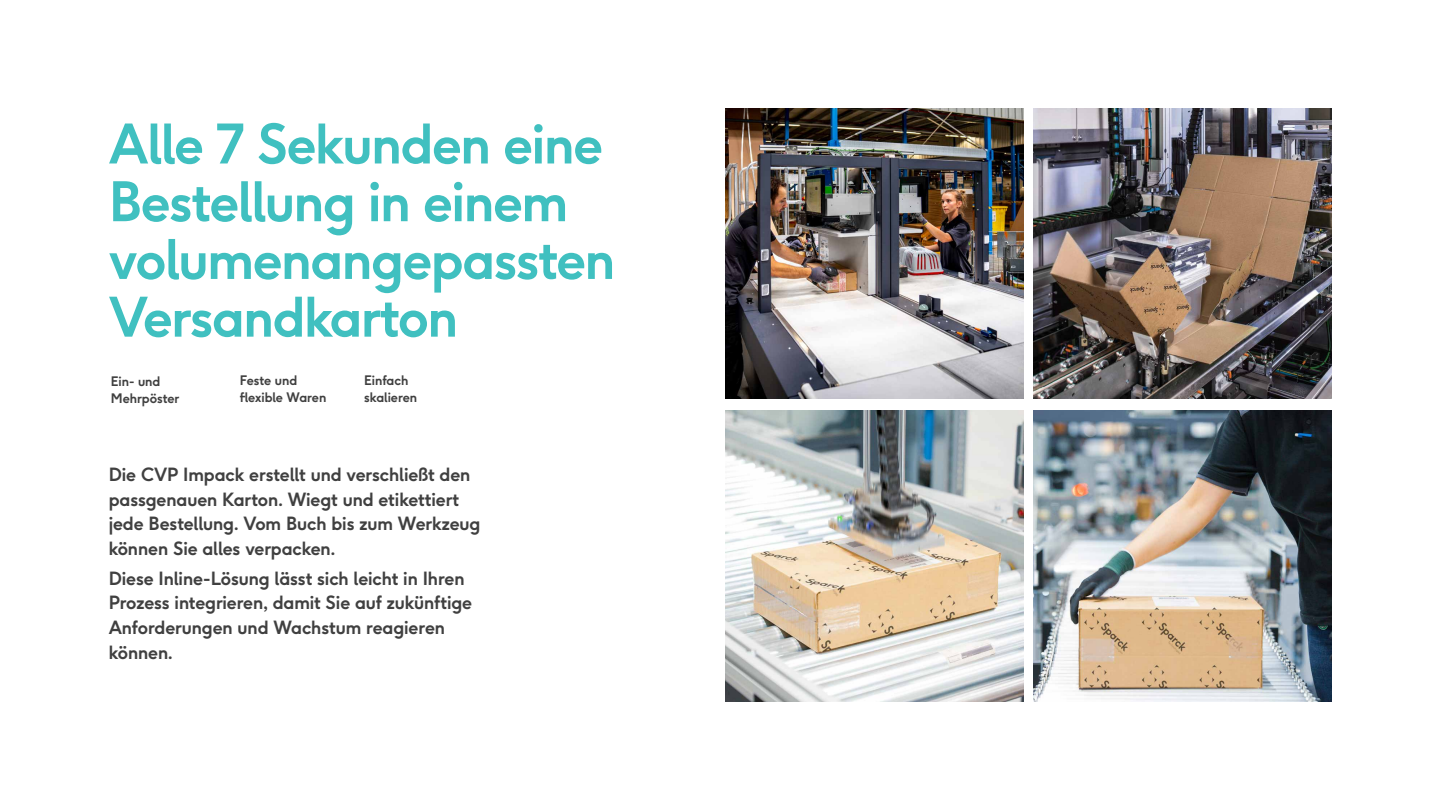
<style>
.page{position:relative;width:1440px;height:810px;background:#fff}
.page>*{position:absolute;margin:0;border:0;box-sizing:border-box;transform-origin:0 0}
.t1{font:700 54px/57.8px "F37 Ginger";letter-spacing:-.02em;color:#40c0c0}
.t2{font:700 18.08px/24.8px "F37 Ginger";letter-spacing:-.005em;color:#404040}
.t3{font:700 13.05px/17px "F37 Ginger";letter-spacing:-.005em;color:#404040}
</style>
<div class="page">
<img style="left:1034px;top:410px;width:297px;height:291px">
<img style="left:1034px;top:109px;width:297px;height:290px">
<img style="left:725px;top:109px;width:298px;height:290px">
<img style="left:725px;top:410px;width:298px;height:291px">
<h1 class="t1" style="left:109px;top:108px;width:508px">Alle 7 Sekunden eine<br>Bestellung in einem volumenangepassten<br>Versandkarton</h1>
<p class="t3" style="left:111px;top:371px;width:70px">Ein- und<br>Mehrpöster</p>
<p class="t3" style="left:240px;top:370px;width:88px">Feste und flexible Waren</p>
<p class="t3" style="left:364px;top:370px;width:54px">Einfach skalieren</p>
<p class="t2" style="left:109px;top:460px;width:373px">Die CVP Impack erstellt und verschließt den passgenauen Karton. Wiegt und etikettiert jede Bestellung. Vom Buch bis zum Werkzeug können Sie alles verpacken.</p>
<p class="t2" style="left:109px;top:564px;width:365px">Diese Inline-Lösung lässt sich leicht in Ihren Prozess integrieren, damit Sie auf zukünftige Anforderungen und Wachstum reagieren können.</p>
</div>
